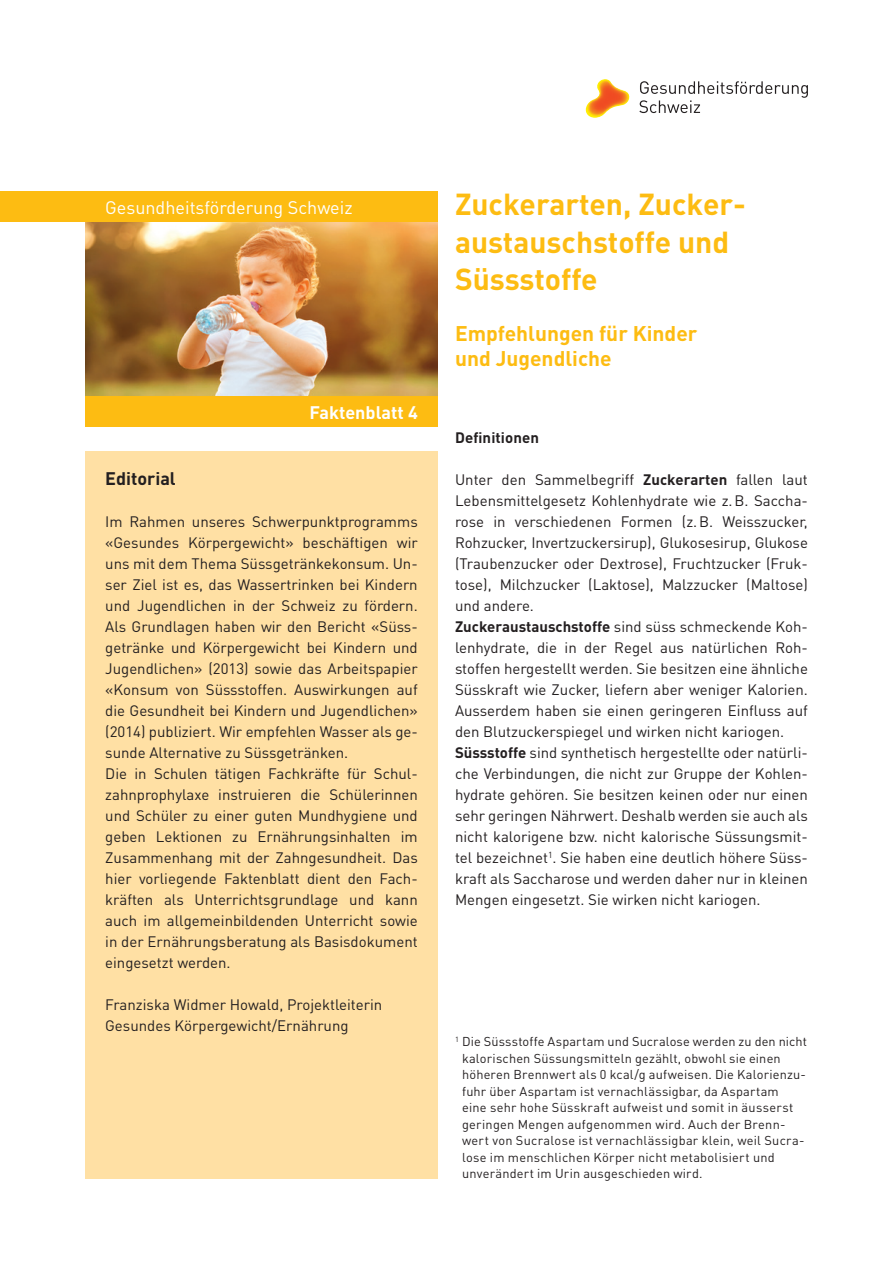
<style>
.page{position:relative;width:893px;height:1263px;background:#fff}
.page>*{position:absolute;margin:0;border:0;box-sizing:border-box;transform-origin:0 0}
.t1{font:700 30px/37.5px "DINOT";color:#fdbc12}
.t2{font:700 21px/25.2px "DINOT";color:#fdbc12}
.t3{font:18px "DINOT";color:#fff}
.t4{font:700 18px "DINOT";color:#fff}
.t5{font:700 18px "DINOT";color:#231f20}
.t6{font:15px/21px "DINOT";color:#231f20}
.t7{font:700 15px "DINOT";letter-spacing:.01em;color:#231f20}
.t8{font:12.75px/16.5px "DINOT";letter-spacing:.02em;color:#231f20}
.s1{font-weight:700}
</style>
<div class="page">
<svg style="left:639px;top:81px;width:169px;height:32px"></svg>
<img style="left:586px;top:79px;width:44px;height:39px">
<div style="left:85px;top:450px;width:353px;height:728px;background:#ffe0a4"></div>
<img style="left:85px;top:222px;width:353px;height:174px">
<div style="left:85px;top:396px;width:353px;height:31px;background:#fdbc12"></div>
<div style="left:0;top:191px;width:438px;height:31px;background:#fdbc12"></div>
<p class="t3" style="left:105px;top:195px;width:249px">Gesundheitsförderung Schweiz</p>
<p class="t4" style="left:309px;top:400px;width:110px">Faktenblatt 4</p>
<p class="t5" style="left:105px;top:467px;width:72px">Editorial</p>
<p class="t6" style="left:105px;top:511px;width:314px">Im Rahmen unseres Schwerpunktprogramms «Gesundes Körpergewicht» beschäftigen wir uns mit dem Thema Süssgetränkekonsum. Un&shy;ser Ziel ist es, das Wassertrinken bei Kindern und Jugendlichen in der Schweiz zu fördern.<br>Als Grundlagen haben wir den Bericht «Süss&shy;getränke und Körpergewicht bei Kindern und Jugendlichen» (2013) sowie das Arbeitspapier «Konsum von Süssstoffen. Auswirkungen auf die Gesundheit bei Kindern und Jugendlichen» (2014) publiziert. Wir empfehlen Wasser als ge&shy;sunde Alternative zu Süssgetränken.<br>Die in Schulen tätigen Fachkräfte für Schul&shy;zahnprophylaxe instruieren die Schülerinnen und Schüler zu einer guten Mundhygiene und geben Lektionen zu Ernährungsinhalten im Zusammenhang mit der Zahngesundheit. Das hier vorliegende Faktenblatt dient den Fach&shy;kräften als Unterrichtsgrundlage und kann auch im allgemeinbildenden Unterricht sowie in der Ernährungsberatung als Basisdokument eingesetzt werden.</p>
<p class="t6" style="left:105px;top:994px;width:279px">Franziska Widmer Howald, Projektleiterin<br>Gesundes Körpergewicht/Ernährung</p>
<h1 class="t1" style="left:455px;top:184px;width:292px">Zuckerarten, Zucker&shy;austauschstoffe und<br>Süssstoffe</h1>
<h2 class="t2" style="left:455px;top:320px;width:244px">Empfehlungen für Kinder und Jugendliche</h2>
<p class="t7" style="left:455px;top:428px;width:86px">Definitionen</p>
<p class="t6" style="left:455px;top:469px;width:354px">Unter den Sammelbegriff <span class="s1">Zuckerarten</span> fallen laut Lebensmittelgesetz Kohlenhydrate wie z.B. Saccha&shy;rose in verschiedenen Formen (z.B. Weisszucker, Rohzucker, Invertzuckersirup), Glukosesirup, Glukose (Traubenzucker oder Dextrose), Fruchtzucker (Fruk&shy;tose), Milchzucker (Laktose), Malzzucker (Maltose) und andere.<br><span class="s1">Zuckeraustauschstoffe</span> sind süss schmeckende Koh&shy;lenhydrate, die in der Regel aus natürlichen Roh&shy;stoffen hergestellt werden. Sie besitzen eine ähnliche Süsskraft wie Zucker, liefern aber weniger Kalorien.<br>Ausserdem haben sie einen geringeren Einfluss auf den Blutzuckerspiegel und wirken nicht kariogen.<br><span class="s1">Süssstoffe</span> sind synthetisch hergestellte oder natürli&shy;che Verbindungen, die nicht zur Gruppe der Kohlen&shy;hydrate gehören. Sie besitzen keinen oder nur einen sehr geringen Nährwert. Deshalb werden sie auch als nicht kalorigene bzw. nicht kalorische Süssungsmit&shy;tel bezeichnet<sup>1</sup>. Sie haben eine deutlich höhere Süss&shy;kraft als Saccharose und werden daher nur in kleinen Mengen eingesetzt. Sie wirken nicht kariogen.</p>
<p class="t8" style="left:462px;top:1033px;width:346px;text-indent:-7px"><sup>1</sup> Die Süssstoffe Aspartam und Sucralose werden zu den nicht kalorischen Süssungsmitteln gezählt, obwohl sie einen höheren Brennwert als 0 kcal/g aufweisen. Die Kalorienzu&shy;fuhr über Aspartam ist vernachlässigbar, da Aspartam<br>eine sehr hohe Süsskraft aufweist und somit in äusserst geringen Mengen aufgenommen wird. Auch der Brenn&shy;wert von Sucralose ist vernachlässigbar klein, weil Sucra&shy;lose im menschlichen Körper nicht metabolisiert und unverändert im Urin ausgeschieden wird.</p>
</div>
